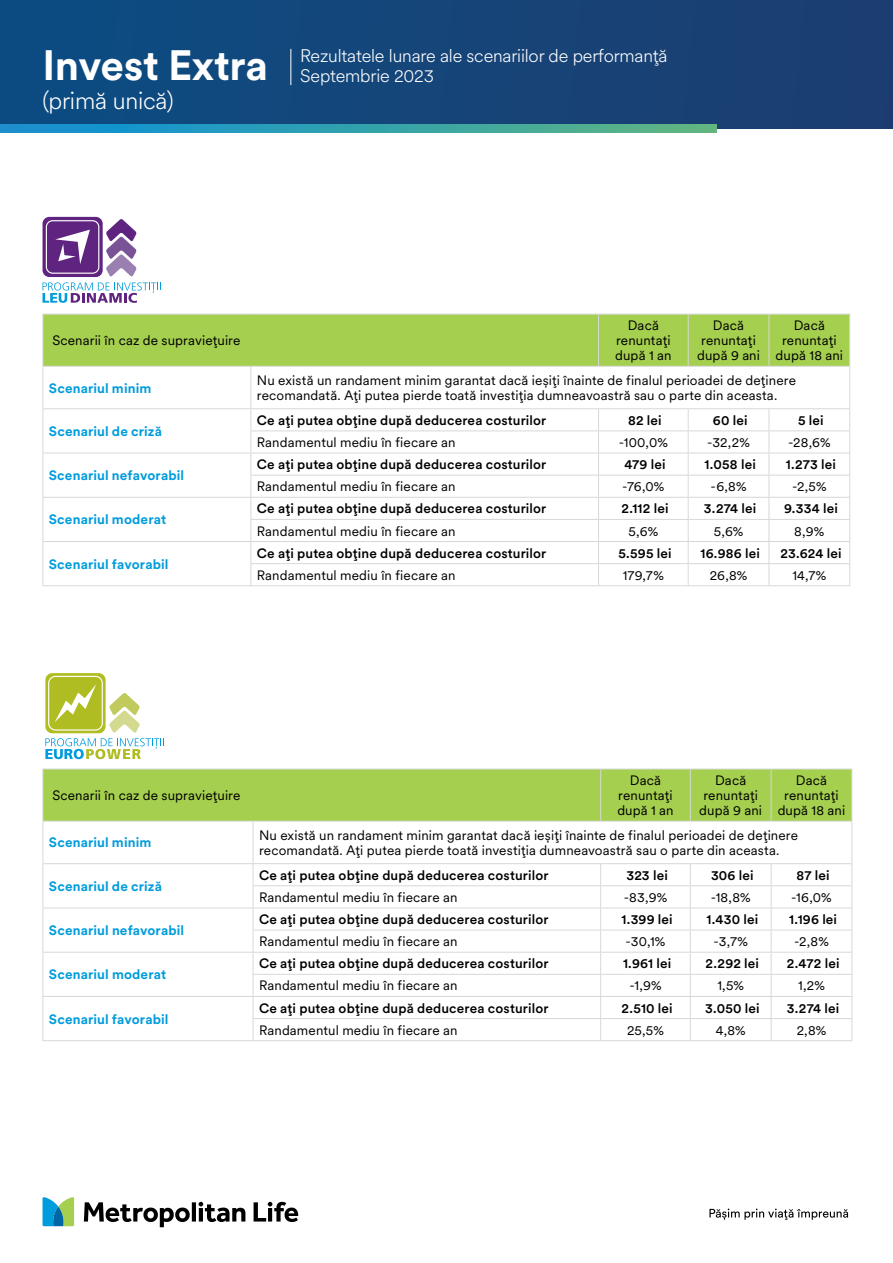
<style>
.page{position:relative;width:893px;height:1263px;background:#fff}
.page>*{position:absolute;margin:0;border:0;box-sizing:border-box;transform-origin:0 0}
.t1{font:700 42px "Met Life Circular";letter-spacing:-.01em;color:#fff}
.t2{font:300 24px "Met Life Circular";letter-spacing:-.01em;color:#fff}
.t3{font:300 18px/19.5px "Met Life Circular";letter-spacing:-.01em;color:#fff}
.t4{font:13.5px/15px "Met Life Circular";letter-spacing:.01em;color:#000;text-align:center}
.t5{font:500 13.5px "Met Life Circular";letter-spacing:.01em;color:#000}
.t6{font:700 13.5px "Met Life Circular";letter-spacing:.01em;color:#009cdc}
</style>
<div class="page">
<div style="left:0;top:0;width:893px;height:128px;background:#154579"></div>
<svg style="left:84px;top:1202px;width:214px;height:25px"></svg>
<svg style="left:43px;top:1197px;width:31px;height:29px"></svg>
<svg style="left:709px;top:1208px;width:139px;height:12px"></svg>
<svg style="left:0;top:124px;width:717px;height:9px;background:#35a1ac"></svg>
<hr style="left:290px;top:49px;width:1px;height:36px;background:#fff">
<svg style="left:45px;top:673px;width:61px;height:60px"></svg>
<svg style="left:45px;top:676px;width:119px;height:83px"></svg>
<div style="left:43px;top:217px;width:60px;height:60px;background:#5e2480;border-radius:7px"></div>
<svg style="left:43px;top:219px;width:118px;height:84px"></svg>
<svg style="left:43px;top:314px;width:807px;height:271px"></svg>
<hr style="left:43px;top:585px;width:208px;height:1px;background:#d7d8d6">
<hr style="left:251px;top:585px;width:348px;height:1px;background:#d7d8d6">
<hr style="left:599px;top:585px;width:89px;height:1px;background:#d7d8d6">
<hr style="left:688px;top:585px;width:81px;height:1px;background:#d7d8d6">
<hr style="left:769px;top:585px;width:81px;height:1px;background:#d7d8d6">
<svg style="left:43px;top:769px;width:809px;height:271px"></svg>
<hr style="left:43px;top:1040px;width:210px;height:1px;background:#d7d8d6">
<hr style="left:253px;top:1040px;width:348px;height:1px;background:#d7d8d6">
<hr style="left:601px;top:1040px;width:89px;height:1px;background:#d7d8d6">
<hr style="left:690px;top:1040px;width:81px;height:1px;background:#d7d8d6">
<hr style="left:771px;top:1040px;width:81px;height:1px;background:#d7d8d6">
<h1 class="t1" style="left:43px;top:37px;width:227px">Invest Extra</h1>
<h2 class="t2" style="left:43px;top:85px;width:133px">(primă unică)</h2>
<h3 class="t3" style="left:300px;top:46px;width:369px">Rezultatele lunare ale scenariilor de performanță<br>Septembrie 2023</h3>
<p class="t4" style="left:52px;top:332px;width:190px">Scenarii în caz de supraviețuire</p>
<p class="t4" style="left:615px;top:317px;width:58px">Dacă renuntați după 1 an</p>
<p class="t4" style="left:697px;top:317px;width:64px">Dacă renuntați după 9 ani</p>
<p class="t4" style="left:776px;top:317px;width:69px">Dacă renuntați după 18 ani</p>
<p class="t6" style="left:49px;top:378px;width:104px">Scenariul minim</p>
<p class="t4" style="left:257px;top:372px;width:541px;text-align:left">Nu există un randament minim garantat dacă ieșiți înainte de finalul perioadei de deținere recomandată. Ați putea pierde toată investiția dumneavoastră sau o parte din aceasta.</p>
<p class="t6" style="left:49px;top:422px;width:115px">Scenariul de criză</p>
<p class="t5" style="left:257px;top:411px;width:291px">Ce ați putea obține după deducerea costurilor</p>
<p class="t5" style="left:628px;top:411px;width:35px">82 lei</p>
<p class="t5" style="left:713px;top:411px;width:36px">60 lei</p>
<p class="t5" style="left:798px;top:411px;width:27px">5 lei</p>
<p class="t4" style="left:257px;top:434px;width:200px">Randamentul mediu în fiecare an</p>
<p class="t4" style="left:619px;top:434px;width:51px">-100,0%</p>
<p class="t4" style="left:707px;top:434px;width:44px">-32,2%</p>
<p class="t4" style="left:788px;top:434px;width:44px">-28,6%</p>
<p class="t6" style="left:49px;top:466px;width:137px">Scenariul nefavorabil</p>
<p class="t6" style="left:49px;top:510px;width:119px">Scenariul moderat</p>
<p class="t6" style="left:49px;top:555px;width:121px">Scenariul favorabil</p>
<p class="t5" style="left:257px;top:455px;width:291px">Ce ați putea obține după deducerea costurilor</p>
<p class="t5" style="left:624px;top:455px;width:43px">479 lei</p>
<p class="t5" style="left:705px;top:455px;width:53px">1.058 lei</p>
<p class="t5" style="left:786px;top:455px;width:52px">1.273 lei</p>
<p class="t4" style="left:257px;top:478px;width:200px">Randamentul mediu în fiecare an</p>
<p class="t4" style="left:622px;top:478px;width:44px">-76,0%</p>
<p class="t4" style="left:711px;top:478px;width:37px">-6,8%</p>
<p class="t4" style="left:792px;top:478px;width:36px">-2,5%</p>
<p class="t5" style="left:257px;top:499px;width:291px">Ce ați putea obține după deducerea costurilor</p>
<p class="t5" style="left:621px;top:499px;width:49px">2.112 lei</p>
<p class="t5" style="left:704px;top:499px;width:54px">3.274 lei</p>
<p class="t5" style="left:784px;top:499px;width:55px">9.334 lei</p>
<p class="t4" style="left:257px;top:523px;width:200px">Randamentul mediu în fiecare an</p>
<p class="t4" style="left:628px;top:523px;width:31px">5,6%</p>
<p class="t4" style="left:714px;top:523px;width:31px">5,6%</p>
<p class="t4" style="left:794px;top:523px;width:32px">8,9%</p>
<p class="t5" style="left:257px;top:544px;width:291px">Ce ați putea obține după deducerea costurilor</p>
<p class="t5" style="left:618px;top:544px;width:55px">5.595 lei</p>
<p class="t5" style="left:700px;top:544px;width:61px">16.986 lei</p>
<p class="t5" style="left:780px;top:544px;width:63px">23.624 lei</p>
<p class="t4" style="left:257px;top:567px;width:200px">Randamentul mediu în fiecare an</p>
<p class="t4" style="left:623px;top:567px;width:42px">179,7%</p>
<p class="t4" style="left:710px;top:567px;width:39px">26,8%</p>
<p class="t4" style="left:792px;top:567px;width:36px">14,7%</p>
<p class="t4" style="left:52px;top:787px;width:190px">Scenarii în caz de supraviețuire</p>
<p class="t4" style="left:617px;top:772px;width:58px">Dacă renuntați după 1 an</p>
<p class="t4" style="left:699px;top:772px;width:64px">Dacă renuntați după 9 ani</p>
<p class="t4" style="left:778px;top:772px;width:69px">Dacă renuntați după 18 ani</p>
<p class="t6" style="left:49px;top:833px;width:104px">Scenariul minim</p>
<p class="t4" style="left:259px;top:827px;width:541px;text-align:left">Nu există un randament minim garantat dacă ieșiți înainte de finalul perioadei de deținere recomandată. Ați putea pierde toată investiția dumneavoastră sau o parte din aceasta.</p>
<p class="t6" style="left:49px;top:877px;width:115px">Scenariul de criză</p>
<p class="t5" style="left:259px;top:866px;width:291px">Ce ați putea obține după deducerea costurilor</p>
<p class="t5" style="left:626px;top:866px;width:43px">323 lei</p>
<p class="t5" style="left:711px;top:866px;width:44px">306 lei</p>
<p class="t5" style="left:797px;top:866px;width:35px">87 lei</p>
<p class="t4" style="left:259px;top:889px;width:200px">Randamentul mediu în fiecare an</p>
<p class="t4" style="left:624px;top:889px;width:45px">-83,9%</p>
<p class="t4" style="left:711px;top:889px;width:41px">-18,8%</p>
<p class="t4" style="left:791px;top:889px;width:42px">-16,0%</p>
<p class="t6" style="left:49px;top:921px;width:137px">Scenariul nefavorabil</p>
<p class="t6" style="left:49px;top:965px;width:119px">Scenariul moderat</p>
<p class="t6" style="left:49px;top:1009px;width:121px">Scenariul favorabil</p>
<p class="t5" style="left:259px;top:910px;width:291px">Ce ați putea obține după deducerea costurilor</p>
<p class="t5" style="left:621px;top:910px;width:53px">1.399 lei</p>
<p class="t5" style="left:706px;top:910px;width:53px">1.430 lei</p>
<p class="t5" style="left:789px;top:910px;width:49px">1.196 lei</p>
<p class="t4" style="left:259px;top:933px;width:200px">Randamentul mediu în fiecare an</p>
<p class="t4" style="left:626px;top:933px;width:41px">-30,1%</p>
<p class="t4" style="left:713px;top:933px;width:36px">-3,7%</p>
<p class="t4" style="left:794px;top:933px;width:36px">-2,8%</p>
<p class="t5" style="left:259px;top:954px;width:291px">Ce ați putea obține după deducerea costurilor</p>
<p class="t5" style="left:623px;top:954px;width:50px">1.961 lei</p>
<p class="t5" style="left:706px;top:954px;width:55px">2.292 lei</p>
<p class="t5" style="left:787px;top:954px;width:54px">2.472 lei</p>
<p class="t4" style="left:259px;top:978px;width:200px">Randamentul mediu în fiecare an</p>
<p class="t4" style="left:629px;top:978px;width:34px">-1,9%</p>
<p class="t4" style="left:717px;top:978px;width:28px">1,5%</p>
<p class="t4" style="left:798px;top:978px;width:28px">1,2%</p>
<p class="t5" style="left:259px;top:999px;width:291px">Ce ați putea obține după deducerea costurilor</p>
<p class="t5" style="left:621px;top:999px;width:53px">2.510 lei</p>
<p class="t5" style="left:705px;top:999px;width:56px">3.050 lei</p>
<p class="t5" style="left:787px;top:999px;width:54px">3.274 lei</p>
<p class="t4" style="left:259px;top:1022px;width:200px">Randamentul mediu în fiecare an</p>
<p class="t4" style="left:627px;top:1022px;width:38px">25,5%</p>
<p class="t4" style="left:716px;top:1022px;width:32px">4,8%</p>
<p class="t4" style="left:797px;top:1022px;width:31px">2,8%</p>
</div>
